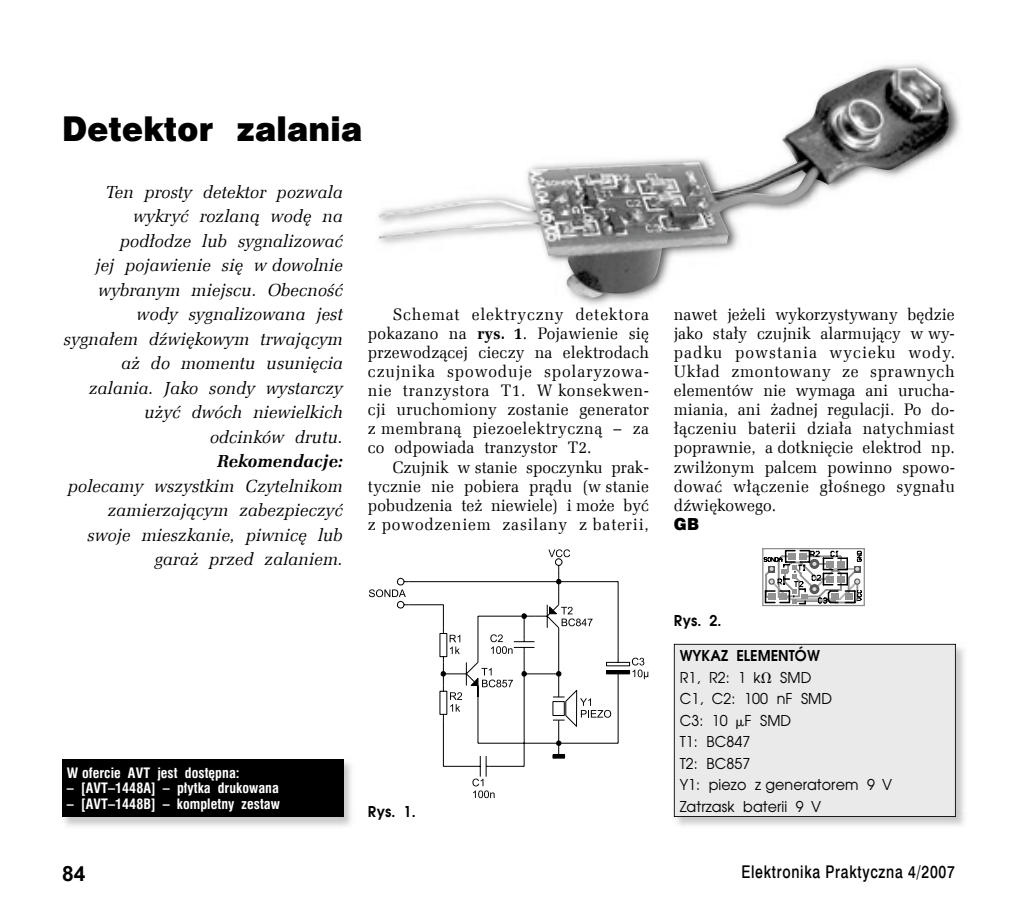
<style>
.page{position:relative;width:1017px;height:916px;background:#fff}
.page>*{position:absolute;margin:0;border:0;box-sizing:border-box;transform-origin:0 0}
.t1{font:31.5px "Swis 721 Blk 2 EU";letter-spacing:.005em;color:#000}
.t2{font:700 21px "Arial";color:#000}
.t3{font:italic 17.5px/24.5px "Zapf Ellipt EU";letter-spacing:.005em;color:#000;text-align:right}
.t4{font:17.5px "Swis 721 Md EU";letter-spacing:.05em;color:#000;scale:.8 1}
.t5{font:italic 700 17.5px "Zapf Ellipt EU";letter-spacing:.005em;color:#000}
.t6{font:16.62px/19.1px "Zapf Ellipt EU";letter-spacing:.03em;color:#000;text-align:justify;scale:.96 1}
.t7{font:16.62px "Swis 721 Blk EU";color:#000;scale:.96 1}
.t8{font:14.88px/21.5px "Avalon";letter-spacing:.005em;color:#000;scale:.96 1}
.t9{font:700 14.88px "Avalon";letter-spacing:.02em;color:#000;scale:.96 1}
.t10{font:700 14px "Swis 721 Cn EU";letter-spacing:.005em;color:#fff}
.s1{font-weight:700}
.s2{font-family:"Math With Greek"}
</style>
<div class="page">
<img style="left:575px;top:63px;width:386px;height:242px">
<img style="left:575px;top:63px;width:74px;height:5px">
<img style="left:675px;top:63px;width:23px;height:5px">
<img style="left:378px;top:68px;width:572px;height:230px">
<img style="left:62px;top:759px;width:289px;height:67px">
<div style="left:62px;top:759px;width:281px;height:57px;background:#000"></div>
<div style="left:606px;top:670px;width:24px;height:3px;border:1px solid #000"></div>
<div style="left:606px;top:661px;width:24px;height:4px;border:1px solid #000"></div>
<svg style="left:618px;top:650px;width:1px;height:12px"></svg>
<hr style="left:409px;top:581px;width:209px;height:1px;background:#000">
<hr style="left:409px;top:604px;width:34px;height:1px;background:#000">
<hr style="left:478px;top:742px;width:140px;height:1px;background:#000">
<hr style="left:558px;top:570px;width:1px;height:34px;background:#000">
<hr style="left:618px;top:581px;width:1px;height:69px;background:#000">
<hr style="left:618px;top:673px;width:1px;height:69px;background:#000">
<svg style="left:556px;top:578px;width:6px;height:6px"></svg>
<svg style="left:369px;top:577px;width:40px;height:31px"></svg>
<svg style="left:548px;top:549px;width:22px;height:21px"></svg>
<svg style="left:632px;top:657px;width:16px;height:21px"></svg>
<svg style="left:439px;top:603px;width:172px;height:194px"></svg>
<hr style="left:762px;top:548px;width:1px;height:57px;background:#8d8d8d">
<hr style="left:864px;top:548px;width:1px;height:57px;background:#8d8d8d">
<hr style="left:763px;top:604px;width:101px;height:2px;background:#8d8d8d">
<hr style="left:763px;top:547px;width:101px;height:2px;background:#8d8d8d">
<svg style="left:763px;top:549px;width:99px;height:56px"></svg>
<img style="left:673px;top:644px;width:291px;height:182px">
<div style="left:674px;top:643px;width:282px;height:173px;background:#eaeaea"></div>
<h1 class="t1" style="left:62px;top:107px;width:302px">Detektor zalania</h1>
<p class="t3" style="left:64px;top:179px;width:281px">Ten prosty detektor pozwala wykryć rozlaną wodę na podłodze lub sygnalizować<br>jej pojawienie się w dowolnie wybranym miejscu. Obecność wody sygnalizowana jest sygnałem dźwiękowym trwającym aż do momentu usunięcia zalania. Jako sondy wystarczy użyć dwóch niewielkich<br>odcinków drutu.</p>
<p class="t5" style="left:217px;top:450px;width:127px">Rekomendacje:</p>
<p class="t3" style="left:68px;top:473px;width:276px">polecamy wszystkim Czytelnikom zamierzającym zabezpieczyć swoje mieszkanie, piwnicę lub garaż przed zalaniem.</p>
<p class="t6" style="left:368px;top:304px;width:294px;text-indent:25px">Schemat elektryczny detektora pokazano na <span class="s1">rys. 1</span>. Pojawienie się przewodzącej cieczy na elektrodach czujnika spowoduje spolaryzowa&shy;nie tranzystora T1. W konsekwen&shy;cji uruchomiony zostanie generator z membraną piezoelektryczną – za co odpowiada tranzystor T2.</p>
<p class="t6" style="left:368px;top:457px;width:294px;text-indent:25px">Czujnik w stanie spoczynku prak&shy;tycznie nie pobiera prądu (w stanie pobudzenia też niewiele) i może być z powodzeniem zasilany z baterii,</p>
<p class="t10" style="left:67px;top:763px;width:174px">W ofercie AVT jest dostępna:</p>
<p class="t10" style="left:67px;top:779px;width:213px">– [AVT–1448A] – płytka drukowana</p>
<p class="t10" style="left:67px;top:795px;width:214px">– [AVT–1448B] – kompletny zestaw</p>
<p class="t9" style="left:368px;top:801px;width:51px">Rys. 1.</p>
<p class="t6" style="left:674px;top:304px;width:294px">nawet jeżeli wykorzystywany będzie jako stały czujnik alarmujący w wy&shy;padku powstania wycieku wody.<br>Układ zmontowany ze sprawnych elementów nie wymaga ani urucha&shy;miania, ani żadnej regulacji. Po do&shy;łączeniu baterii działa natychmiast poprawnie, a dotknięcie elektrod np. zwilżonym palcem powinno spowo&shy;dować włączenie głośnego sygnału dźwiękowego.</p>
<p class="t7" style="left:674px;top:513px;width:28px">GB</p>
<p class="t9" style="left:674px;top:610px;width:51px">Rys. 2.</p>
<p class="t8" style="left:680px;top:644px;width:223px"><span class="s1">WYKAZ ELEMENTÓW<br></span>R1, R2: 1 k<span class="s2">V</span> SMD<br>C1, C2: 100 nF SMD<br>C3: 10 <span class="s2">m</span>F SMD<br>T1: BC847<br>T2: BC857<br>Y1: piezo z generatorem 9 V<br>Zatrzask baterii 9 V</p>
<p class="t2" style="left:62px;top:859px;width:25px">84</p>
<p class="t4" style="left:741px;top:860px;width:268px">Elektronika Praktyczna 4/2007</p>
</div>
